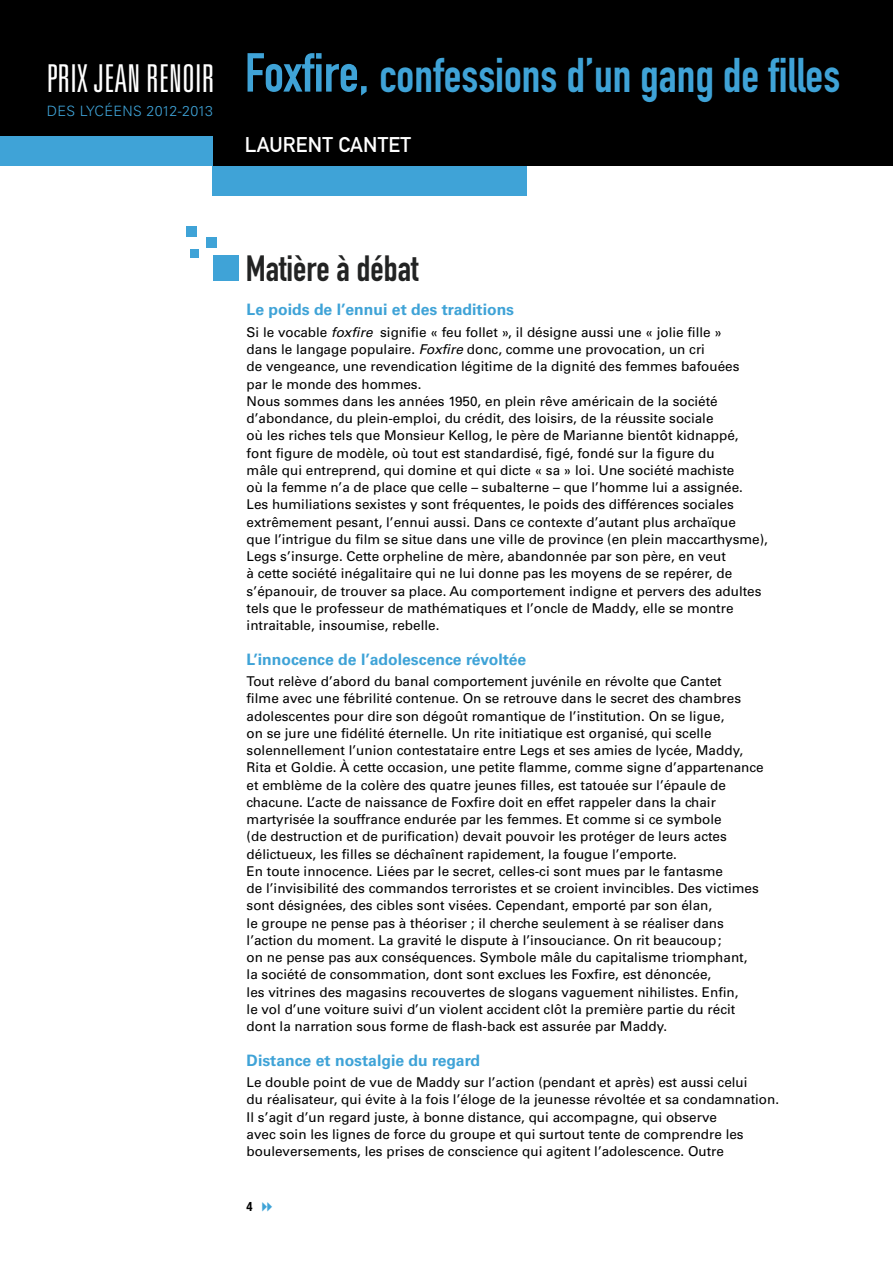
<style>
.page{position:relative;width:893px;height:1263px;background:#fff}
.page>*{position:absolute;margin:0;border:0;box-sizing:border-box;transform-origin:0 0}
.t1{font:48px "DIN Engschrift Std";color:#3fa3d7}
.t2{font:300 ultra-condensed 38.4px "Univers LT Std";letter-spacing:.005em;color:#fff}
.t3{font:36px "DIN Engschrift Std";color:#222323}
.t4{font:21px "DIN Mittelschrift Std";letter-spacing:.01em;color:#fff}
.t5{font:700 15.75px "Univers LT Std";color:#3fa3d7}
.t6{font:300 14.25px "Univers LT Std";letter-spacing:.025em;color:#3fa3d7}
.t7{font:13.5px/17.2px "Univers LT Std";color:#000}
.t8{font:700 condensed 12.75px "Helvetica Neue LT Std";color:#000}
.s1{font-size:54px}
.s2{font-style:italic}
</style>
<div class="page">
<div style="left:0;top:0;width:893px;height:166px;background:#000"></div>
<div style="left:0;top:136px;width:213px;height:30px;background:#3fa3d7"></div>
<div style="left:213px;top:166px;width:314px;height:30px;background:#3fa3d7"></div>
<div style="left:206px;top:237px;width:11px;height:11px;background:#3fa3d7"></div>
<div style="left:186px;top:226px;width:11px;height:11px;background:#3fa3d7"></div>
<div style="left:190px;top:249px;width:9px;height:8px;background:#3fa3d7"></div>
<div style="left:213px;top:255px;width:26px;height:26px;background:#3fa3d7"></div>
<h2 class="t2" style="left:47px;top:58px;width:169px">PRIX JEAN RENOIR</h2>
<p class="t6" style="left:47px;top:102px;width:168px">DES LYCÉENS 2012-2013</p>
<h1 class="t1" style="left:245px;top:47px;width:597px"><span class="s1">Foxfire,</span> confessions d’un gang de filles</h1>
<h3 class="t4" style="left:245px;top:132px;width:167px">LAURENT CANTET</h3>
<h3 class="t3" style="left:246px;top:247px;width:174px">Matière à débat</h3>
<p class="t5" style="left:247px;top:300px;width:269px">Le poids de l’ennui et des traditions</p>
<p class="t7" style="left:247px;top:323px;width:523px">Si le vocable <span class="s2">foxfire</span> signifie « feu follet », il désigne aussi une « jolie fille »<br>dans le langage populaire. <span class="s2">Foxfire</span> donc, comme une provocation, un cri<br>de vengeance, une revendication légitime de la dignité des femmes bafouées<br>par le monde des hommes.<br>Nous sommes dans les années 1950, en plein rêve américain de la société d’abondance, du plein-emploi, du crédit, des loisirs, de la réussite sociale<br>où les riches tels que Monsieur Kellog, le père de Marianne bientôt kidnappé,<br>font figure de modèle, où tout est standardisé, figé, fondé sur la figure du<br>mâle qui entreprend, qui domine et qui dicte « sa » loi. Une société machiste<br>où la femme n’a de place que celle – subalterne – que l’homme lui a assignée.<br>Les humiliations sexistes y sont fréquentes, le poids des différences sociales extrêmement pesant, l’ennui aussi. Dans ce contexte d’autant plus archaïque<br>que l’intrigue du film se situe dans une ville de province (en plein maccarthysme), Legs s’insurge. Cette orpheline de mère, abandonnée par son père, en veut<br>à cette société inégalitaire qui ne lui donne pas les moyens de se repérer, de s’épanouir, de trouver sa place. Au comportement indigne et pervers des adultes tels que le professeur de mathématiques et l’oncle de Maddy, elle se montre intraitable, insoumise, rebelle.</p>
<p class="t5" style="left:247px;top:650px;width:281px">L’innocence de l’adolescence révoltée</p>
<p class="t7" style="left:247px;top:673px;width:518px">Tout relève d’abord du banal comportement juvénile en révolte que Cantet<br>filme avec une fébrilité contenue. On se retrouve dans le secret des chambres adolescentes pour dire son dégoût romantique de l’institution. On se ligue,<br>on se jure une fidélité éternelle. Un rite initiatique est organisé, qui scelle solennellement l’union contestataire entre Legs et ses amies de lycée, Maddy, Rita et Goldie. À cette occasion, une petite flamme, comme signe d’appartenance et emblème de la colère des quatre jeunes filles, est tatouée sur l’épaule de chacune. L’acte de naissance de Foxfire doit en effet rappeler dans la chair martyrisée la souffrance endurée par les femmes. Et comme si ce symbole<br>(de destruction et de purification) devait pouvoir les protéger de leurs actes délictueux, les filles se déchaînent rapidement, la fougue l’emporte.<br>En toute innocence. Liées par le secret, celles-ci sont mues par le fantasme<br>de l’invisibilité des commandos terroristes et se croient invincibles. Des victimes sont désignées, des cibles sont visées. Cependant, emporté par son élan,<br>le groupe ne pense pas à théoriser ; il cherche seulement à se réaliser dans l’action du moment. La gravité le dispute à l’insouciance. On rit beaucoup;<br>on ne pense pas aux conséquences. Symbole mâle du capitalisme triomphant,<br>la société de consommation, dont sont exclues les Foxfire, est dénoncée,<br>les vitrines des magasins recouvertes de slogans vaguement nihilistes. Enfin,<br>le vol d’une voiture suivi d’un violent accident clôt la première partie du récit dont la narration sous forme de flash-back est assurée par Maddy.</p>
<p class="t5" style="left:247px;top:1051px;width:235px">Distance et nostalgie du regard</p>
<p class="t7" style="left:247px;top:1074px;width:534px">Le double point de vue de Maddy sur l’action (pendant et après) est aussi celui<br>du réalisateur, qui évite à la fois l’éloge de la jeunesse révoltée et sa condamnation.<br>Il s’agit d’un regard juste, à bonne distance, qui accompagne, qui observe<br>avec soin les lignes de force du groupe et qui surtout tente de comprendre les bouleversements, les prises de conscience qui agitent l’adolescence. Outre</p>
<p class="t8" style="left:247px;top:1199px;width:8px">4</p>
</div>
